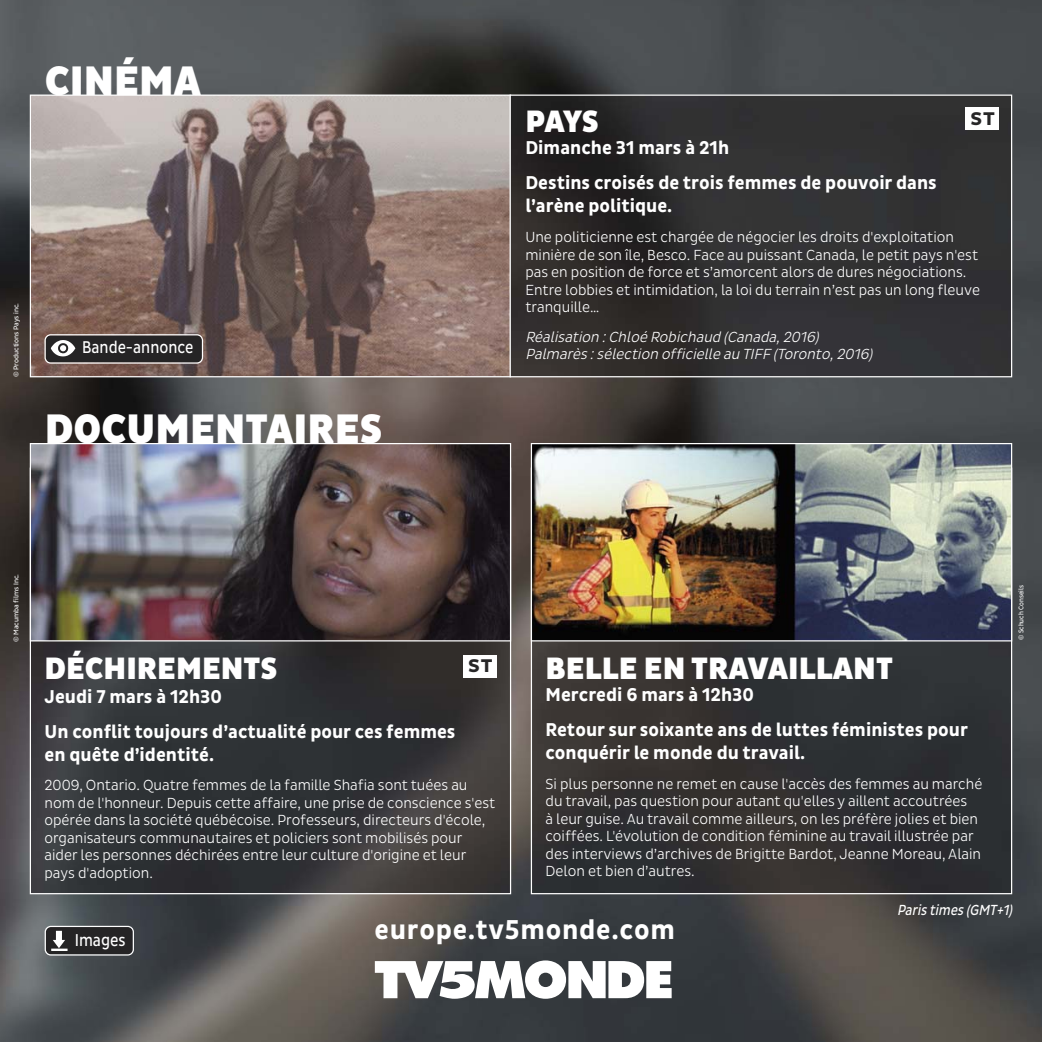
<style>
.page{position:relative;width:1042px;height:1042px;background:#fff}
.page>*{position:absolute;margin:0;border:0;box-sizing:border-box;transform-origin:0 0}
.t1{font:900 42px "Pluto Sans Cond";color:#fff}
.t2{font:900 31.5px "Pluto Sans Cond";color:#fff}
.t3{font:700 27.82px "Pluto Sans Cond";letter-spacing:.025em;color:#fff}
.t4{font:700 18.9px/35px "Pluto Sans Cond";color:#fff}
.t5{font:700 18.72px "Pluto Sans";color:#272627}
.t6{font:17.5px "Pluto Sans Cond";color:#fff;scale:.9 1}
.t7{font:17.32px "Pluto Sans Cond";color:#fff;scale:.9 1}
.t8{font:300 14.88px/17.5px "Pluto Sans Cond";color:#fff}
.t9{font:italic 300 14.88px/17.5px "Pluto Sans Cond";color:#fff}
.t10{font:italic 14.88px "Pluto Sans Cond";color:#fff;scale:.9 1}
.t11{font:7px "Pluto Sans Cond";color:#fff}
.t12{font:7px "Pluto Sans Cond";color:#fff;scale:.95 1}
</style>
<div class="page">
<img style="left:0;top:0;width:1042px;height:1042px">
<img style="left:32px;top:97px;width:978px;height:278px">
<svg style="left:44px;top:334px;width:159px;height:30px;background:#474545"></svg>
<hr style="left:511px;top:96px;width:1px;height:280px;background:#717171">
<div style="left:509px;top:95px;width:503px;height:282px;border:1px solid #fff"></div>
<img style="left:32px;top:641px;width:477px;height:251px">
<img style="left:32px;top:445px;width:477px;height:194px">
<div style="left:30px;top:443px;width:481px;height:198px;border:1px solid #fff"></div>
<svg style="left:45px;top:926px;width:89px;height:29px;background:#434243"></svg>
<div style="left:463px;top:655px;width:34px;height:22px;background:#fff"></div>
<img style="left:533px;top:641px;width:477px;height:251px">
<img style="left:533px;top:445px;width:477px;height:194px">
<div style="left:531px;top:443px;width:481px;height:198px;border:1px solid #fff"></div>
<div style="left:965px;top:107px;width:34px;height:22px;background:#fff"></div>
<svg style="left:375px;top:960px;width:296px;height:39px"></svg>
<h1 class="t1" style="left:45px;top:56px;width:158px">CINÉMA</h1>
<p class="t11" style="left:13px;top:377px;width:76px;rotate:-90deg">© Productions Pays inc.</p>
<p class="t7" style="left:82px;top:341px;width:125px">Bande-annonce</p>
<h1 class="t1" style="left:45px;top:404px;width:339px">DOCUMENTAIRES</h1>
<h2 class="t2" style="left:525px;top:102px;width:75px">PAYS</h2>
<p class="t4" style="left:525px;top:130px;width:413px">Dimanche 31 mars à 21h<br>Destins croisés de trois femmes de pouvoir dans</p>
<p class="t4" style="left:525px;top:188px;width:148px">l’arène politique.</p>
<p class="t8" style="left:525px;top:229px;width:456px">Une politicienne est chargée de négocier les droits d'exploitation minière de son île, Besco. Face au puissant Canada, le petit pays n'est pas en position de force et s’amorcent alors de dures négociations.<br>Entre lobbies et intimidation, la loi du terrain n’est pas un long fleuve tranquille…</p>
<p class="t9" style="left:525px;top:329px;width:351px">Réalisation :Chloé Robichaud (Canada,2016)<br>Palmarès :sélection officielle au TIFF (Toronto,2016)</p>
<p class="t5" style="left:970px;top:107px;width:26px">ST</p>
<p class="t11" style="left:13px;top:642px;width:69px;rotate:-90deg">© Macumba films Inc.</p>
<p class="t12" style="left:1018px;top:640px;width:59px;rotate:-90deg">© Schuch Conseils</p>
<h2 class="t2" style="left:45px;top:649px;width:234px">DÉCHIREMENTS</h2>
<p class="t4" style="left:44px;top:679px;width:412px">Jeudi 7 mars à 12h30<br>Un conflit toujours d’actualité pour ces femmes</p>
<p class="t4" style="left:44px;top:736px;width:171px">en quête d’identité.</p>
<p class="t8" style="left:44px;top:777px;width:452px">2009, Ontario. Quatre femmes de la famille Shafia sont tuées au nom de l'honneur. Depuis cette affaire, une prise de conscience s'est opérée dans la société québécoise. Professeurs, directeurs d'école, organisateurs communautaires et policiers sont mobilisés pour aider les personnes déchirées entre leur culture d'origine et leur pays d'adoption.</p>
<p class="t5" style="left:468px;top:655px;width:26px">ST</p>
<h2 class="t2" style="left:545px;top:649px;width:349px">BELLE EN TRAVAILLANT</h2>
<p class="t4" style="left:545px;top:677px;width:424px">Mercredi 6 mars à 12h30<br>Retour sur soixante ans de luttes féministes pour</p>
<p class="t4" style="left:545px;top:735px;width:261px">conquérir le monde du travail.</p>
<p class="t8" style="left:545px;top:776px;width:438px">Si plus personne ne remet en cause l'accès des femmes au marché du travail, pas question pour autant qu'elles y aillent accoutrées<br>à leur guise. Au travail comme ailleurs, on les préfère jolies et bien coiffées. L'évolution de condition féminine au travail illustrée par des interviews d’archives de Brigitte Bardot, Jeanne Moreau, Alain Delon et bien d’autres.</p>
<p class="t6" style="left:75px;top:933px;width:58px">Images</p>
<h3 class="t3" style="left:375px;top:913px;width:302px">europe.tv5monde.com</h3>
<p class="t10" style="left:897px;top:904px;width:132px">Paris times (GMT+1)</p>
</div>
